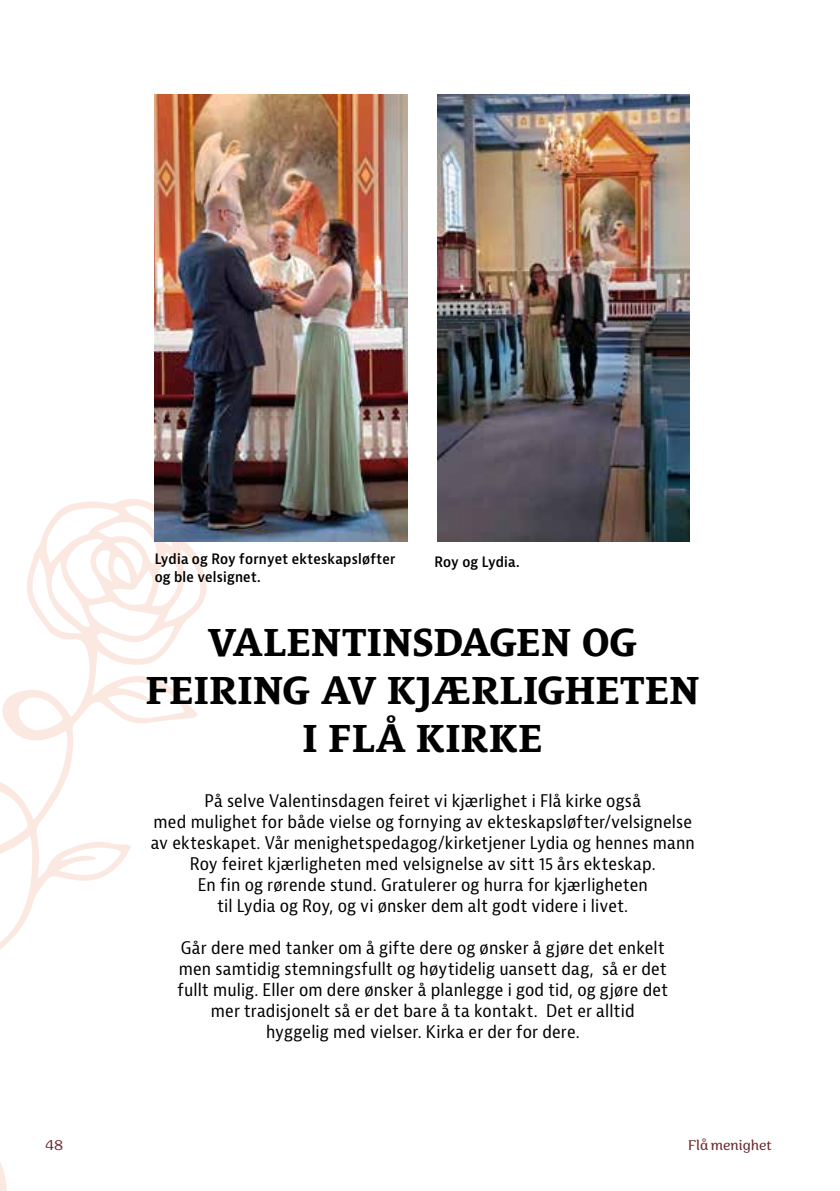
<style>
.page{position:relative;width:840px;height:1191px;background:#fff}
.page>*{position:absolute;margin:0;border:0;box-sizing:border-box;transform-origin:0 0}
.t1{font:700 40px/48px "Le Monde Courrier Std";letter-spacing:-.015em;color:#000;text-align:center}
.t2{font:condensed 17px/21px "Bernina Sans";letter-spacing:.01em;color:#000;text-align:center}
.t3{font:300 16px "Sirenia";color:#6d2a2d}
.t4{font:600 condensed 14px "Bernina Sans";letter-spacing:.015em;color:#000}
</style>
<div class="page">
<svg style="left:0;top:499px;width:209px;height:692px"></svg>
<img style="left:437px;top:95px;width:252px;height:447px">
<img style="left:154px;top:95px;width:253px;height:446px">
<p class="t4" style="left:154px;top:550px;width:242px">Lydia og Roy fornyet ekteskapsløfter</p>
<p class="t4" style="left:434px;top:553px;width:87px">Roy og Lydia.</p>
<p class="t4" style="left:154px;top:568px;width:107px">og ble velsignet.</p>
<h1 class="t1" style="left:145px;top:618px;width:556px">VALENTINSDAGEN OG<br>FEIRING AV KJÆRLIGHETEN<br>I FLÅ KIRKE</h1>
<p class="t2" style="left:151px;top:791px;width:545px">På selve Valentinsdagen feiret vi kjærlighet i Flå kirke også<br>med mulighet for både vielse og fornying av ekteskapsløfter/velsignelse av ekteskapet. Vår menighetspedagog/kirketjener Lydia og hennes mann Roy feiret kjærligheten med velsignelse av sitt 15 års ekteskap.<br>En fin og rørende stund. Gratulerer og hurra for kjærligheten<br>til Lydia og Roy, og vi ønsker dem alt godt videre i livet.</p>
<p class="t2" style="left:177px;top:938px;width:492px">Går dere med tanker om å gifte dere og ønsker å gjøre det enkelt men samtidig stemningsfullt og høytidelig uansett dag, så er det fullt mulig. Eller om dere ønsker å planlegge i god tid, og gjøre det mer tradisjonelt så er det bare å ta kontakt. Det er alltid hyggelig med vielser. Kirka er der for dere.</p>
<p class="t3" style="left:45px;top:1136px;width:19px">48</p>
<p class="t3" style="left:687px;top:1136px;width:85px">Flå menighet</p>
</div>
